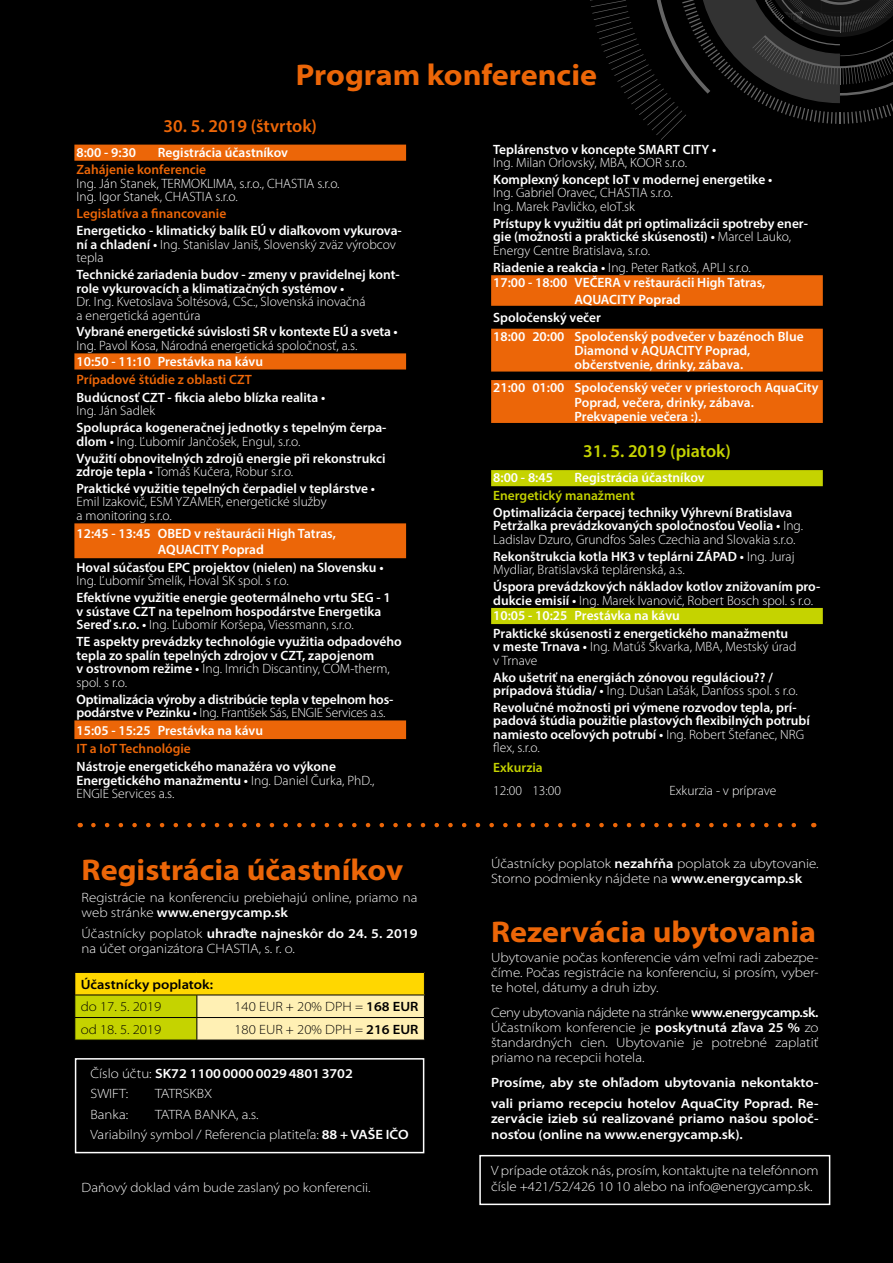
<style>
.page{position:relative;width:893px;height:1263px;background:#000}
.page>*{position:absolute;margin:0;border:0;box-sizing:border-box;transform-origin:0 0}
.t1{font:700 semi-expanded 30px "Myriad Pro";color:#ec6608}
.t2{font:600 18px "Myriad Pro";color:#ec6608}
.t3{font:600 18px "Myriad Pro";color:#c5d300}
.t4{font:600 13.5px/13.5px "Myriad Pro";color:#fff}
.t5{font:300 semi-expanded 13.5px/15px "Myriad Pro";color:#fff}
.t6{font:300 13.5px/13.5px "Myriad Pro";color:#fff}
.t7{font:600 semi-expanded 13.5px/20.4px "Myriad Pro";color:#fff}
.t8{font:600 13.5px "Myriad Pro";color:#ec6608}
.t9{font:300 semi-expanded 13.5px "Myriad Pro";color:#000}
.t10{font:600 13.5px "Myriad Pro";color:#c5d300}
.t11{font:600 semi-expanded 13.5px "Myriad Pro";color:#000}
.s1{font-weight:300}
.s2{font-weight:600}
</style>
<div class="page">
<svg style="left:93px;top:823px;width:703px;height:4px"></svg>
<svg style="left:74px;top:145px;width:332px;height:594px"></svg>
<svg style="left:491px;top:275px;width:332px;height:148px;fill:#ec6608"></svg>
<svg style="left:491px;top:470px;width:332px;height:154px"></svg>
<svg style="left:74px;top:973px;width:351px;height:67px;background:#e6d64a"></svg>
<div style="left:75px;top:1058px;width:349px;height:95px;border:2px solid #fff"></div>
<div style="left:479px;top:1155px;width:351px;height:50px;border:2px solid #fff"></div>
<svg style="left:590px;top:0;width:303px;height:140px"></svg>
<h1 class="t1" style="left:296px;top:58px;width:303px">Program konferencie</h1>
<h2 class="t2" style="left:163px;top:114px;width:155px">30. 5. 2019 (štvrtok)</h2>
<p class="t4" style="left:77px;top:145px;width:61px">8:00 - 9:30</p>
<p class="t4" style="left:158px;top:145px;width:132px">Registrácia účastníkov</p>
<p class="t8" style="left:77px;top:161px;width:131px">Zahájenie konferencie</p>
<p class="t6" style="left:77px;top:176px;width:265px">Ing. Ján Stanek, TERMOKLIMA, s.r.o., CHASTIA s.r.o.<br>Ing. Igor Stanek, CHASTIA s.r.o.</p>
<p class="t8" style="left:77px;top:205px;width:151px">Legislatíva a financovanie</p>
<p class="t4" style="left:77px;top:223px;width:327px">Energeticko - klimatický balík EÚ v diaľkovom vykurova&shy;ní a chladení • <span class="s1">Ing. Stanislav Janiš, Slovenský zväz výrobcov tepla</span></p>
<p class="t4" style="left:77px;top:267px;width:325px">Technické zariadenia budov - zmeny v pravidelnej kont&shy;role vykurovacích a klimatizačných systémov •</p>
<p class="t6" style="left:77px;top:295px;width:291px">Dr. Ing. Kvetoslava Šoltésová, CSc., Slovenská inovačná a energetická agentúra</p>
<p class="t4" style="left:77px;top:325px;width:323px">Vybrané energetické súvislosti SR v kontexte EÚ a sveta •</p>
<p class="t6" style="left:77px;top:339px;width:282px">Ing. Pavol Kosa, Národná energetická spoločnosť, a.s.</p>
<p class="t4" style="left:77px;top:354px;width:188px">10:50 - 11:10 Prestávka na kávu</p>
<p class="t8" style="left:77px;top:371px;width:177px">Prípadové štúdie z oblasti CZT</p>
<p class="t4" style="left:77px;top:390px;width:250px">Budúcnosť CZT - fikcia alebo blízka realita •</p>
<p class="t6" style="left:77px;top:404px;width:80px">Ing. Ján Sadlek</p>
<p class="t4" style="left:77px;top:420px;width:311px">Spolupráca kogeneračnej jednotky s tepelným čerpa&shy;dlom • <span class="s1">Ing. Ľubomír Jančošek, Engul, s.r.o.</span></p>
<p class="t4" style="left:77px;top:451px;width:311px">Využití obnovitelných zdrojů energie při rekonstrukci zdroje tepla • <span class="s1">Tomáš Kučera, Robur s.r.o.</span></p>
<p class="t4" style="left:77px;top:481px;width:300px">Praktické využitie tepelných čerpadiel v teplárstve •</p>
<p class="t6" style="left:77px;top:495px;width:252px">Emil Izakovič, ESM YZAMER, energetické služby a monitoring s.r.o.</p>
<p class="t4" style="left:158px;top:525px;width:180px;line-height:16.2px;text-indent:-81px">12:45 - 13:45 OBED v reštaurácii High Tatras,<br>AQUACITY Poprad</p>
<p class="t4" style="left:77px;top:560px;width:308px">Hoval súčasťou EPC projektov (nielen) na Slovensku •</p>
<p class="t6" style="left:77px;top:574px;width:214px">Ing. Ľubomír Šmelík, Hoval SK spol. s r.o.</p>
<p class="t4" style="left:77px;top:590px;width:316px">Efektívne využitie energie geotermálneho vrtu SEG - 1 v sústave CZT na tepelnom hospodárstve Energetika<br>Sereď s.r.o. • <span class="s1">Ing. Ľubomír Koršepa, Viessmann, s.r.o.</span></p>
<p class="t4" style="left:77px;top:634px;width:327px">TE aspekty prevádzky technológie využitia odpadového tepla zo spalín tepelných zdrojov v CZT, zapojenom<br>v ostrovnom režime • <span class="s1">Ing. Imrich Discantiny, COM-therm, spol. s r.o.</span></p>
<p class="t4" style="left:77px;top:692px;width:318px">Optimalizácia výroby a distribúcie tepla v tepelnom hos&shy;podárstve v Pezinku • <span class="s1">Ing. František Sás, ENGIE Services a.s.</span></p>
<p class="t4" style="left:77px;top:723px;width:188px">15:05 - 15:25 Prestávka na kávu</p>
<p class="t8" style="left:77px;top:740px;width:116px">IT a IoT Technológie</p>
<p class="t4" style="left:77px;top:760px;width:299px">Nástroje energetického manažéra vo výkone<br>Energetického manažmentu • <span class="s1">Ing. Daniel Čurka, PhD.,<br>ENGIE Services a.s.</span></p>
<h1 class="t1" style="left:82px;top:853px;width:323px">Registrácia účastníkov</h1>
<p class="t5" style="left:82px;top:891px;width:337px">Registrácie na konferenciu prebiehajú online, priamo na web stránke <span class="s2">www.energycamp.sk</span></p>
<p class="t5" style="left:82px;top:926px;width:337px">Účastnícky poplatok <span class="s2">uhraďte najneskôr do 24. 5. 2019 </span>na účet organizátora CHASTIA, s. r. o.</p>
<p class="t11" style="left:81px;top:976px;width:134px">Účastnícky poplatok:</p>
<p class="t9" style="left:81px;top:999px;width:82px">do 17. 5. 2019</p>
<p class="t9" style="left:234px;top:999px;width:186px">140 EUR + 20% DPH = <span class="s2">168 EUR</span></p>
<p class="t9" style="left:81px;top:1021px;width:82px">od 18. 5. 2019</p>
<p class="t9" style="left:234px;top:1021px;width:186px">180 EUR + 20% DPH = <span class="s2">216 EUR</span></p>
<p class="t7" style="left:91px;top:1063px;width:264px"><span class="s1">Číslo účtu:</span> SK72 11000000002948013702<br><span class="s1">SWIFT:</span></p>
<p class="t5" style="left:155px;top:1087px;width:59px">TATRSKBX</p>
<p class="t5" style="left:91px;top:1107px;width:39px">Banka:</p>
<p class="t5" style="left:91px;top:1104px;width:320px;line-height:20.4px;text-indent:65px">TATRA BANKA, a.s.<br>Variabilný symbol / Referencia platiteľa: <span class="s2">88 + VAŠE IČO</span></p>
<p class="t5" style="left:82px;top:1180px;width:290px">Daňový doklad vám bude zaslaný po konferencii.</p>
<p class="t4" style="left:493px;top:142px;width:225px">Teplárenstvo v koncepte SMART CITY •</p>
<p class="t6" style="left:493px;top:156px;width:195px">Ing. Milan Orlovský, MBA, KOOR s.r.o.</p>
<p class="t4" style="left:493px;top:172px;width:281px">Komplexný koncept IoT v modernej energetike •</p>
<p class="t6" style="left:493px;top:186px;width:181px">Ing. Gabriel Oravec, CHASTIA s.r.o.<br>Ing. Marek Pavličko, eIoT.sk</p>
<p class="t4" style="left:493px;top:216px;width:316px">Prístupy k využitiu dát pri optimalizácii spotreby ener&shy;gie (možnosti a praktické skúsenosti) • <span class="s1">Marcel Lauko,<br>Energy Centre Bratislava, s.r.o.</span></p>
<p class="t6" style="left:493px;top:260px;width:259px"><span class="s2">Riadenie a reakcia •</span> Ing. Peter Ratkoš, APLI s.r.o.</p>
<p class="t4" style="left:493px;top:276px;width:274px">17:00 - 18:00 VEČERA v reštaurácii High Tatras,</p>
<p class="t4" style="left:575px;top:292px;width:108px">AQUACITY Poprad</p>
<p class="t4" style="left:493px;top:308px;width:312px;line-height:18.6px">Spoločenský večer<br>18:00 20:00 Spoločenský podvečer v bazénoch Blue</p>
<p class="t4" style="left:575px;top:343px;width:177px;line-height:14.2px">Diamond v AQUACITY Poprad, občerstvenie, drinky, zábava.</p>
<p class="t4" style="left:575px;top:380px;width:245px;line-height:14.2px;text-indent:-81px">21:00 01:00 Spoločenský večer v priestoroch AquaCity<br>Poprad, večera, drinky, zábava.<br>Prekvapenie večera :).</p>
<h2 class="t3" style="left:583px;top:439px;width:149px">31. 5. 2019 (piatok)</h2>
<p class="t4" style="left:493px;top:471px;width:61px">8:00 - 8:45</p>
<p class="t4" style="left:575px;top:471px;width:132px">Registrácia účastníkov</p>
<p class="t10" style="left:493px;top:487px;width:143px">Energetický manažment</p>
<p class="t4" style="left:493px;top:505px;width:311px">Optimalizácia čerpacej techniky Výhrevní Bratislava<br>Petržalka prevádzkovaných spoločnosťou Veolia • <span class="s1">Ing.<br>Ladislav Dzuro, Grundfos Sales Czechia and Slovakia s.r.o.</span></p>
<p class="t6" style="left:493px;top:549px;width:303px"><span class="s2">Rekonštrukcia kotla HK3 v teplárni ZÁPAD •</span> Ing. Juraj<br>Mydliar, Bratislavská teplárenská, a.s.</p>
<p class="t4" style="left:493px;top:579px;width:329px">Úspora prevádzkových nákladov kotlov znižovaním pro&shy;dukcie emisií • <span class="s1">Ing. Marek Ivanovič, Robert Bosch spol. s r.o.</span></p>
<p class="t4" style="left:493px;top:607px;width:296px;line-height:17.4px">10:05 - 10:25 Prestávka na kávu<br>Praktické skúsenosti z energetického manažmentu</p>
<p class="t6" style="left:493px;top:640px;width:305px"><span class="s2">v meste Trnava •</span> Ing. Matúš Škvarka, MBA, Mestský úrad v Trnave</p>
<p class="t4" style="left:493px;top:670px;width:306px">Ako ušetriť na energiách zónovou reguláciou?? / prípadová štúdia/ • <span class="s1">Ing. Dušan Lašák, Danfoss spol. s r.o.</span></p>
<p class="t4" style="left:493px;top:700px;width:318px">Revolučné možnosti pri výmene rozvodov tepla, prí&shy;padová štúdia použitie plastových flexibilných potrubí namiesto oceľových potrubí • <span class="s1">Ing. Robert Štefanec, NRG flex, s.r.o.</span></p>
<p class="t10" style="left:493px;top:759px;width:51px">Exkurzia</p>
<p class="t6" style="left:493px;top:784px;width:69px">12:00 13:00</p>
<p class="t6" style="left:669px;top:784px;width:108px">Exkurzia - v príprave</p>
<p class="t5" style="left:491px;top:856px;width:329px">Účastnícky poplatok <span class="s2">nezahŕňa</span> poplatok za ubytovanie.<br>Storno podmienky nájdete na <span class="s2">www.energycamp.sk</span></p>
<h1 class="t1" style="left:491px;top:915px;width:327px">Rezervácia ubytovania</h1>
<p class="t5" style="left:491px;top:950px;width:329px;text-align:justify">Ubytovanie počas konferencie vám veľmi radi zabezpe&shy;číme. Počas registrácie na konferenciu, si prosím, vyber&shy;te hotel, dátumy a druh izby.</p>
<p class="t5" style="left:491px;top:1005px;width:329px;text-align:justify">Ceny ubytovania nájdete na stránke <span class="s2">www.energycamp.sk.<br></span>Účastníkom konferencie je <span class="s2">poskytnutá zľava 25 %</span> zo štandardných cien. Ubytovanie je potrebné zaplatiť priamo na recepcii hotela.</p>
<p class="t7" style="left:491px;top:1072px;width:329px;line-height:21px">Prosíme, aby ste ohľadom ubytovania nekontakto&shy;vali priamo recepciu hotelov AquaCity Poprad. Re-</p>
<p class="t7" style="left:491px;top:1110px;width:329px;line-height:16.2px">zervácie izieb sú realizované priamo našou spoloč&shy;nosťou (online na www.energycamp.sk).</p>
<p class="t5" style="left:491px;top:1162px;width:329px;line-height:16.2px">V prípade otázok nás, prosím, kontaktujte na telefónnom čísle +421/52/426 10 10 alebo na info@energycamp.sk.</p>
</div>
